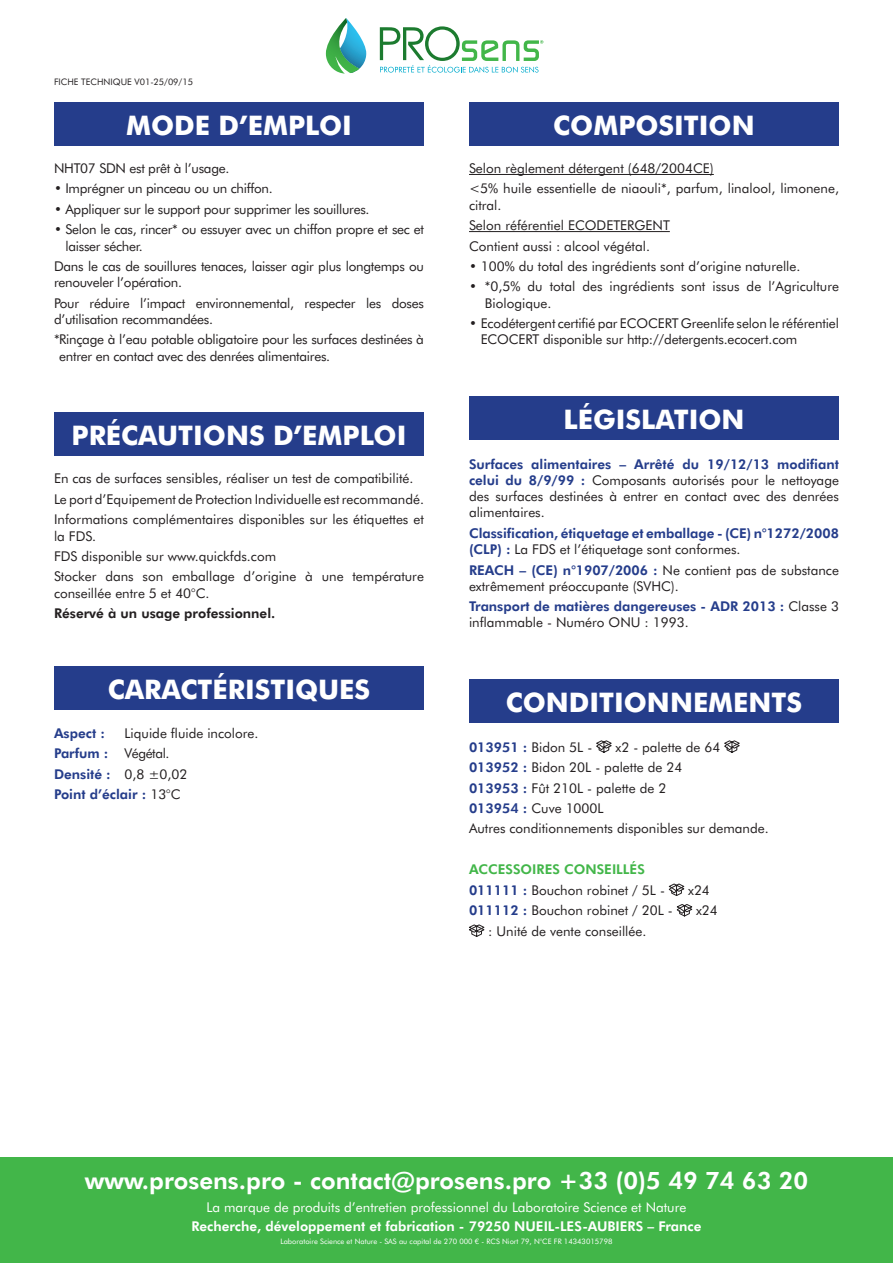
<style>
.page{position:relative;width:893px;height:1263px;background:#fff}
.page>*{position:absolute;margin:0;border:0;box-sizing:border-box;transform-origin:0 0}
.t1{font:700 27px "Futura BT";color:#fff}
.t2{font:800 24px "Futura BT";color:#fff}
.t3{font:13.5px/16.2px "Futura BT";color:#231f20}
.t4{font:13.5px/16.2px "Futura BT";letter-spacing:-.02em;color:#231f20}
.t5{font:800 13.5px/16.2px "Futura BT";color:#253d8b}
.t6{font:13.5px "Futura BT";color:#fff}
.t7{font:800 13.5px "Futura BT";color:#fff}
.t8{font:800 13.5px "Futura BT";color:#231f20}
.t9{font:800 13.5px "Futura BT";color:#42b649}
.t10{font:13.5px "Futura BT";letter-spacing:-.03em;color:#231f20}
.t11{font:9px "Futura BT";color:#231f20}
.t12{font:7.5px "Futura BT";color:#fff}
.s1{font-weight:800;color:#253d8b}
.s2{font-weight:400;color:#231f20}
</style>
<div class="page">
<svg style="left:380px;top:26px;width:163px;height:47px"></svg>
<svg style="left:326px;top:18px;width:40px;height:56px"></svg>
<div style="left:0;top:1157px;width:893px;height:106px;background:#42b649"></div>
<div style="left:54px;top:102px;width:370px;height:44px;background:#253d8b"></div>
<div style="left:54px;top:412px;width:370px;height:44px;background:#253d8b"></div>
<div style="left:54px;top:666px;width:370px;height:44px;background:#253d8b"></div>
<hr style="left:469px;top:174px;width:245px;height:1px;background:#231f20">
<hr style="left:469px;top:231px;width:201px;height:1px;background:#231f20">
<div style="left:469px;top:102px;width:370px;height:44px;background:#253d8b"></div>
<div style="left:469px;top:396px;width:370px;height:44px;background:#253d8b"></div>
<svg style="left:596px;top:740px;width:16px;height:13px"></svg>
<svg style="left:724px;top:740px;width:16px;height:13px"></svg>
<svg style="left:668px;top:883px;width:17px;height:13px"></svg>
<svg style="left:676px;top:904px;width:17px;height:13px"></svg>
<svg style="left:469px;top:924px;width:16px;height:13px"></svg>
<div style="left:469px;top:679px;width:370px;height:44px;background:#253d8b"></div>
<p class="t11" style="left:54px;top:76px;width:140px">FICHE TECHNIQUE V01-25/09/15</p>
<p class="t1" style="left:126px;top:109px;width:227px">MODE D’EMPLOI</p>
<p class="t4" style="left:54px;top:160px;width:177px">NHT07 SDN est prêt à l’usage.</p>
<p class="t4" style="left:54px;top:180px;width:220px">• Imprégner un pinceau ou un chiffon.</p>
<p class="t4" style="left:54px;top:201px;width:317px">• Appliquer sur le support pour supprimer les souillures.</p>
<p class="t4" style="left:65px;top:221px;width:360px;text-indent:-11px">• Selon le cas, rincer* ou essuyer avec un chiffon propre et sec et laisser sécher.</p>
<p class="t4" style="left:54px;top:258px;width:371px">Dans le cas de souillures tenaces, laisser agir plus longtemps ou renouveler l’opération.</p>
<p class="t4" style="left:54px;top:295px;width:371px">Pour réduire l’impact environnemental, respecter les doses d’utilisation recommandées.</p>
<p class="t4" style="left:59px;top:331px;width:366px;text-indent:-5px">*Rinçage à l’eau potable obligatoire pour les surfaces destinées à entrer en contact avec des denrées alimentaires.</p>
<p class="t1" style="left:72px;top:419px;width:336px">PRÉCAUTIONS D’EMPLOI</p>
<p class="t3" style="left:54px;top:470px;width:361px">En cas de surfaces sensibles, réaliser un test de compatibilité.</p>
<p class="t3" style="left:54px;top:491px;width:371px">Le port d’Equipement de Protection Individuelle est recommandé.</p>
<p class="t3" style="left:54px;top:511px;width:371px">Informations complémentaires disponibles sur les étiquettes et la FDS.</p>
<p class="t3" style="left:54px;top:548px;width:224px">FDS disponible sur www.quickfds.com</p>
<p class="t3" style="left:54px;top:568px;width:371px">Stocker dans son emballage d’origine à une température conseillée entre 5 et 40°C.</p>
<p class="t8" style="left:54px;top:605px;width:223px">Réservé à un usage professionnel.</p>
<p class="t1" style="left:108px;top:673px;width:264px">CARACTÉRISTIQUES</p>
<p class="t5" style="left:54px;top:725px;width:52px">Aspect :</p>
<p class="t3" style="left:124px;top:725px;width:135px">Liquide fluide incolore.</p>
<p class="t10" style="left:54px;top:745px;width:117px"><span class="s1">Parfum :</span> Végétal.</p>
<p class="t5" style="left:54px;top:766px;width:135px">Densité : <span class="s2">0,8 ±0,02</span></p>
<p class="t5" style="left:54px;top:786px;width:128px">Point d’éclair : <span class="s2">13°C</span></p>
<p class="t1" style="left:553px;top:109px;width:203px">COMPOSITION</p>
<p class="t3" style="left:469px;top:160px;width:246px">Selon règlement détergent (648/2004CE)</p>
<p class="t3" style="left:469px;top:180px;width:371px">&lt;5% huile essentielle de niaouli*, parfum, linalool, limonene, citral.</p>
<p class="t3" style="left:469px;top:217px;width:202px">Selon référentiel ECODETERGENT</p>
<p class="t3" style="left:469px;top:238px;width:182px">Contient aussi : alcool végétal.</p>
<p class="t3" style="left:469px;top:258px;width:333px">• 100% du total des ingrédients sont d’origine naturelle.</p>
<p class="t3" style="left:485px;top:278px;width:356px;text-indent:-16px">• *0,5% du total des ingrédients sont issus de l’Agriculture<br>Biologique.</p>
<p class="t3" style="left:481px;top:315px;width:360px;text-indent:-12px">• Ecodétergent certifié par ECOCERT Greenlife selon le référentiel<br>ECOCERT disponible sur http://detergents.ecocert.com</p>
<p class="t1" style="left:563px;top:403px;width:183px">LÉGISLATION</p>
<p class="t3" style="left:469px;top:456px;width:371px;text-align:justify"><span class="s1">Surfaces alimentaires – Arrêté du 19/12/13 modifiant celui du 8/9/99 :</span> Composants autorisés pour le nettoyage des surfaces destinées à entrer en contact avec des denrées alimentaires.</p>
<p class="t5" style="left:469px;top:525px;width:371px">Classification, étiquetage et emballage - (CE) n°1272/2008 (CLP) : <span class="s2">La FDS et l’étiquetage sont conformes.</span></p>
<p class="t3" style="left:469px;top:561px;width:371px"><span class="s1">REACH – (CE) n°1907/2006 :</span> Ne contient pas de substance extrêmement préoccupante (SVHC).</p>
<p class="t5" style="left:469px;top:598px;width:371px">Transport de matières dangereuses - ADR 2013 : <span class="s2">Classe 3 inflammable - Numéro ONU : 1993.</span></p>
<p class="t1" style="left:506px;top:686px;width:298px">CONDITIONNEMENTS</p>
<p class="t3" style="left:469px;top:739px;width:125px"><span class="s1">013951 :</span> Bidon 5L -</p>
<p class="t3" style="left:615px;top:739px;width:106px">x2 - palette de 64</p>
<p class="t3" style="left:469px;top:759px;width:215px"><span class="s1">013952 :</span> Bidon 20L - palette de 24</p>
<p class="t3" style="left:469px;top:779px;width:199px"><span class="s1">013953 :</span> Fût 210L - palette de 2</p>
<p class="t3" style="left:469px;top:800px;width:136px"><span class="s1">013954 :</span> Cuve 1000L</p>
<p class="t3" style="left:469px;top:820px;width:301px">Autres conditionnements disponibles sur demande.</p>
<p class="t9" style="left:469px;top:861px;width:177px">ACCESSOIRES CONSEILLÉS</p>
<p class="t3" style="left:469px;top:882px;width:197px"><span class="s1">011111 :</span> Bouchon robinet / 5L -</p>
<p class="t3" style="left:688px;top:882px;width:23px">x24</p>
<p class="t3" style="left:469px;top:902px;width:205px"><span class="s1">011112 :</span> Bouchon robinet / 20L -</p>
<p class="t3" style="left:696px;top:902px;width:23px">x24</p>
<p class="t3" style="left:488px;top:923px;width:160px">: Unité de vente conseillée.</p>
<h2 class="t2" style="left:85px;top:1165px;width:725px">www.prosens.pro - contact@prosens.pro +33 (0)5 49 74 63 20</h2>
<p class="t6" style="left:207px;top:1199px;width:481px">La marque de produits d’entretien professionnel du Laboratoire Science et Nature</p>
<p class="t7" style="left:192px;top:1218px;width:511px">Recherche, développement et fabrication - 79250 NUEIL-LES-AUBIERS – France</p>
<p class="t12" style="left:280px;top:1236px;width:334px">Laboratoire Science et Nature - SAS au capital de 270 000 € - RCS Niort 79, N°CE FR 14343015798</p>
</div>
